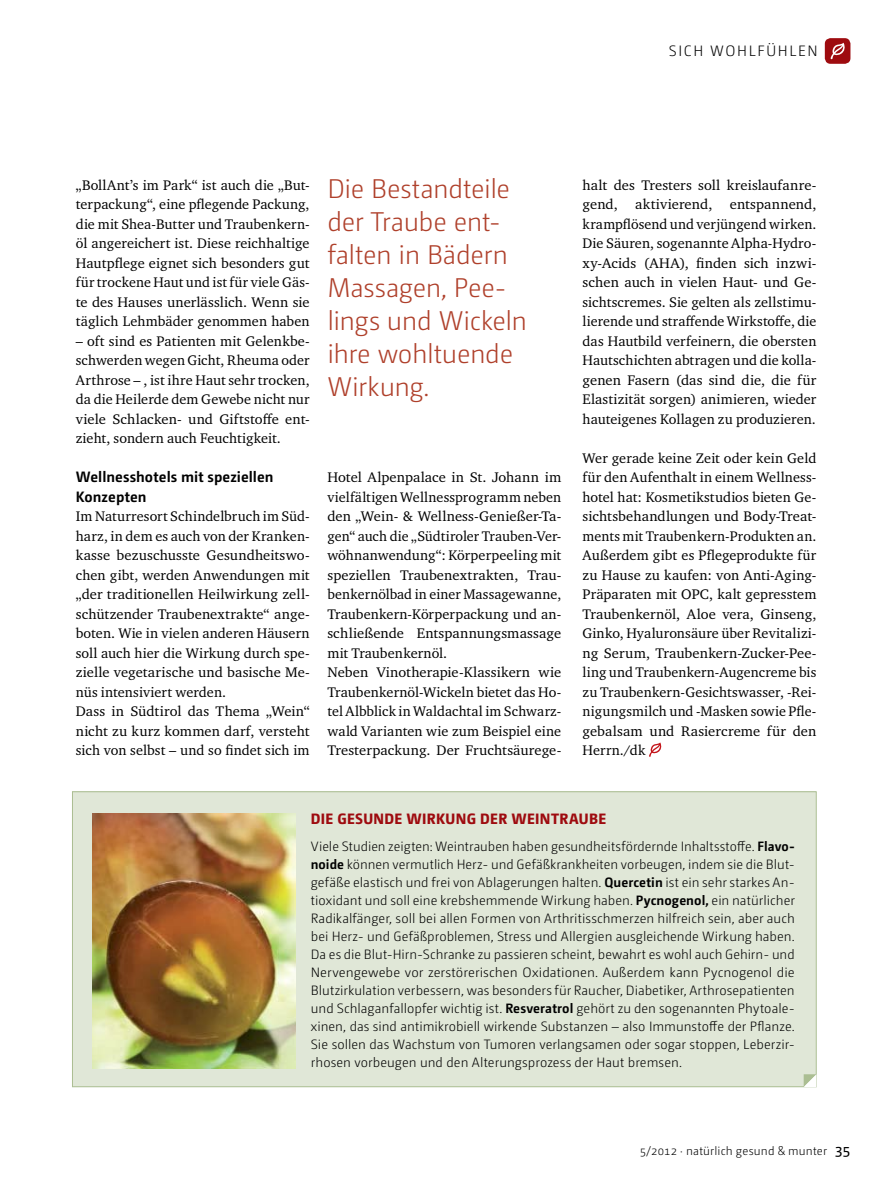
<style>
.page{position:relative;width:893px;height:1191px;background:#fff}
.page>*{position:absolute;margin:0;border:0;box-sizing:border-box;transform-origin:0 0}
.t1{font:300 27px/33px "Camingo Dos Pro";letter-spacing:-.015em;color:#af402b}
.t2{font:700 15px/19.5px "Camingo Dos Pro";letter-spacing:.005em;color:#000}
.t3{font:800 15px "Camingo Dos Pro";letter-spacing:.025em;color:#9e0b0f}
.t4{font:300 15px "Camingo Dos Pro";letter-spacing:.11em;color:#000}
.t5{font:14.25px/19.5px "Charter ITC Pro";letter-spacing:.01em;color:#000;text-align:justify}
.t6{font:300 13.5px/18px "Camingo Dos Pro";letter-spacing:.005em;color:#000}
.t7{font:300 12px "Camingo Dos Pro";letter-spacing:.015em;color:#000}
.s1{font-weight:700}
.s2{font-weight:400;font-size:15px}
</style>
<div class="page">
<svg style="left:825px;top:38px;width:25px;height:26px"></svg>
<div style="left:72px;top:791px;width:744px;height:295px;background:#e0e7d7"></div>
<img style="left:92px;top:814px;width:203px;height:254px">
<svg style="left:804px;top:1074px;width:12px;height:13px"></svg>
<svg style="left:649px;top:742px;width:13px;height:15px"></svg>
<p class="t4" style="left:669px;top:42px;width:150px">sich woh lfüh len</p>
<p class="t5" style="left:76px;top:175px;width:235px">„BollAnt’s im Park“ ist auch die „But&shy;terpackung“, eine pflegende Packung, die mit Shea-Butter und Traubenkern&shy;öl angereichert ist. Diese reichhaltige Hautpflege eignet sich besonders gut für trockene Haut und ist für viele Gäs&shy;te des Hauses unerlässlich. Wenn sie täglich Lehmbäder genommen haben</p>
<p class="t5" style="left:76px;top:331px;width:235px">– oft sind es Patienten mit Gelenkbe&shy;schwerden wegen Gicht, Rheuma oder Arthrose – , ist ihre Haut sehr trocken, da die Heilerde dem Gewebe nicht nur viele Schlacken- und Giftstoffe ent&shy;zieht, sondern auch Feuchtigkeit.</p>
<p class="t2" style="left:76px;top:467px;width:199px">Wellnesshotels mit speziellen<br>Konzepten</p>
<p class="t5" style="left:76px;top:506px;width:235px;text-align:left">Im Naturresort Schindelbruch im Süd&shy;harz, in dem es auch von der Kranken&shy;kasse bezuschusste Gesundheitswo&shy;chen gibt, werden Anwendungen mit „der traditionellen Heilwirkung zell&shy;schützender Traubenextrakte“ ange&shy;boten. Wie in vielen anderen Häusern soll auch hier die Wirkung durch spe&shy;zielle vegetarische und basische Me&shy;nüs intensiviert werden.<br>Dass in Südtirol das Thema „Wein“ nicht zu kurz kommen darf, versteht sich von selbst – und so findet sich im</p>
<h1 class="t1" style="left:327px;top:172px;width:201px">Die Bestandteile der Traube ent&shy;falten in Bädern<br>Massagen, Pee&shy;lings und Wickeln ihre wohltuende<br>Wirkung.</h1>
<p class="t5" style="left:327px;top:467px;width:235px;text-align:left">Hotel Alpenpalace in St. Johann im vielfältigen Wellnessprogramm neben den „Wein- &amp; Wellness-Genießer-Ta&shy;gen“ auch die „Südtiroler Trauben-Ver&shy;wöhnanwendung“: Körperpeeling mit speziellen Traubenextrakten, Trau&shy;benkernölbad in einer Massagewanne, Traubenkern-Körperpackung und an&shy;schließende Entspannungsmassage mit Traubenkernöl.<br>Neben Vinotherapie-Klassikern wie Traubenkernöl-Wickeln bietet das Ho&shy;tel Albblick in Waldachtal im Schwarz&shy;wald Varianten wie zum Beispiel eine Tresterpackung. Der Fruchtsäurege-</p>
<p class="t5" style="left:583px;top:175px;width:235px">halt des Tresters soll kreislaufanre&shy;gend, aktivierend, entspannend, krampflösend und verjüngend wirken.<br>Die Säuren, sogenannte Alpha-Hydro&shy;xy-Acids (AHA), finden sich inzwi&shy;schen auch in vielen Haut- und Ge&shy;sichtscremes. Sie gelten als zellstimu&shy;lierende und straffende Wirkstoffe, die das Hautbild verfeinern, die obersten Hautschichten abtragen und die kolla&shy;genen Fasern (das sind die, die für Elastizität sorgen) animieren, wieder hauteigenes Kollagen zu produzieren.</p>
<p class="t5" style="left:583px;top:448px;width:235px">Wer gerade keine Zeit oder kein Geld für den Aufenthalt in einem Wellness&shy;hotel hat: Kosmetikstudios bieten Ge&shy;sichtsbehandlungen und Body-Treat&shy;ments mit Traubenkern-Produkten an.<br>Außerdem gibt es Pflegeprodukte für zu Hause zu kaufen: von Anti-Aging-Präparaten mit OPC, kalt gepresstem Traubenkernöl, Aloe vera, Ginseng, Ginko, Hyaluronsäure über Revitalizi&shy;ng Serum, Traubenkern-Zucker-Pee&shy;ling und Traubenkern-Augencreme bis zu Traubenkern-Gesichtswasser, -Rei&shy;nigungsmilch und -Masken sowie Pfle&shy;gebalsam und Rasiercreme für den Herrn./dk</p>
<p class="t3" style="left:311px;top:810px;width:297px">DIE GESUNDE WIRKUNG DER WEINTRAUBE</p>
<p class="t6" style="left:311px;top:837px;width:486px">Viele Studien zeigten: Weintrauben haben gesundheitsfördernde I nhaltsstoffe. <span class="s1">Flavo&shy;noide</span> können vermutlich Herz- und Gefäßkrankheiten vorbeugen, indem sie die Blut&shy;gefäße elastisch und frei von Ablagerungen halten. <span class="s1">Quercetin</span> ist ein sehr starkes An&shy;tioxidant und soll eine krebshemmende Wirkung haben. <span class="s1">Pycnogenol,</span> ein natürlicher Radikalfänger, soll bei allen Formen von Arthritisschmerzen hilfreich sein, aber auch bei Herz- und Gefäßproblemen, Stress und Allergien ausgleichende Wirkung haben.<br>Da es die Blut-Hirn-Schranke zu passieren scheint, bewahrt es wohl auch Gehirn- und Nervengewebe vor zerstörerischen Oxidationen. Außerdem kann Pycnogenol die Blutzirkulation verbessern, was besonders für Raucher, Diabetiker, Arthrosepatienten und Schlaganfallopfer wichtig ist. <span class="s1">Resveratrol</span> gehört zu den sogenannten Phytoale&shy;xinen, das sind antimikrobiell wirkende Substanzen – also I mmunstoffe der Pflanze.<br>Sie sollen das Wachstum von Tumoren verlangsamen oder sogar stoppen, Leberzir&shy;rhosen vorbeugen und den Alterungsprozess der Haut bremsen.</p>
<p class="t7" style="left:640px;top:1144px;width:212px">5/2012 · natürlich gesund &amp; munter <span class="s2">35</span></p>
</div>
